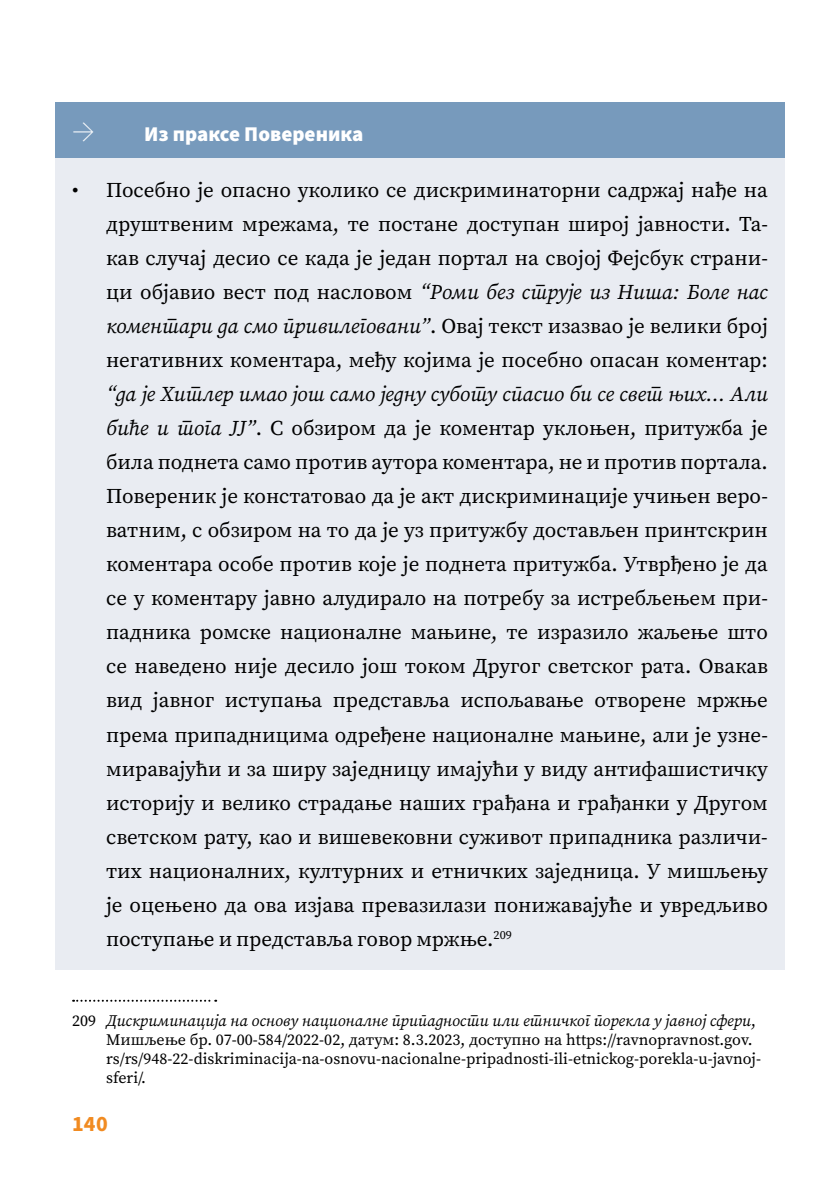
<style>
.page{position:relative;width:840px;height:1191px;background:#fff}
.page>*{position:absolute;margin:0;border:0;box-sizing:border-box;transform-origin:0 0}
.t1{font:700 22px "Source Sans Pro";color:#f18b21}
.t2{font:21px/34px "Source Serif Pro";color:#000;text-align:justify}
.t3{font:900 21px "Source Sans Pro";color:#fff}
.t4{font:16px/19.2px "Source Serif Pro";color:#000}
.s1{font-weight:200;font-size:36px}
.s2{font-style:italic}
</style>
<div class="page">
<div style="left:55px;top:102px;width:729px;height:64px;background:#779abc"></div>
<div style="left:55px;top:158px;width:729px;height:811px;background:#e9ecf2"></div>
<svg style="left:73px;top:999px;width:143px;height:2px"></svg>
<p class="t3" style="left:72px;top:119px;width:293px"><span class="s1">→</span> Из праксе Повереника</p>
<p class="t2" style="left:106px;top:173px;width:663px;text-indent:-34px">• Посебно је опасно уколико се дискриминаторни садржај нађе на друштвеним мрежама, те постане доступан широј јавности. Та&shy;кав случај десио се када је један портал на својој Фејсбук страни&shy;ци објавио вест под насловом <span class="s2">“Роми без струје из Ниша: Боле нас коментари да смо привилеговани”</span>. Овај текст изазвао је велики број негативних коментара, међу којима је посебно опасан коментар:</p>
<p class="t2" style="left:106px;top:377px;width:663px"><span class="s2">“да је Хитлер имао још само једну суботу спасио би се свет њих… Али биће и тога ЈЈ”</span>. С обзиром да је коментар уклоњен, притужба је била поднета само против аутора коментара, не и против портала.<br>Повереник је констатовао да је акт дискриминације учињен веро&shy;ватним, с обзиром на то да је уз притужбу достављен принтскрин коментара особе против које је поднета притужба. Утврђено је да се у коментару јавно алудирало на потребу за истребљењем при&shy;падника ромске националне мањине, те изразило жаљење што се наведено није десило још током Другог светског рата. Овакав вид јавног иступања представља испољавање отворене мржње према припадницима одређене националне мањине, али је узне&shy;миравајући и за ширу заједницу имајући у виду антифашистичку историју и велико страдање наших грађана и грађанки у Другом светском рату, као и вишевековни суживот припадника различи&shy;тих националних, културних и етничких заједница. У мишљењу је оцењено да ова изјава превазилази понижавајуће и увредљиво поступање и представља говор мржње.<sup>209</sup></p>
<p class="t4" style="left:106px;top:1010px;width:656px;text-indent:-34px">209 <span class="s2">Дискриминација на основу националне припадности или етничког порекла у јавној сфери</span>, Мишљење бр. 07-00-584/2022-02, датум: 8.3.2023, доступно на https://ravnopravnost.gov. rs/rs/948-22-diskriminacija-na-osnovu-nacionalne-pripadnosti-ili-etnickog-porekla-u-javnoj&shy;sferi/.</p>
<p class="t1" style="left:72px;top:1109px;width:37px">140</p>
</div>
